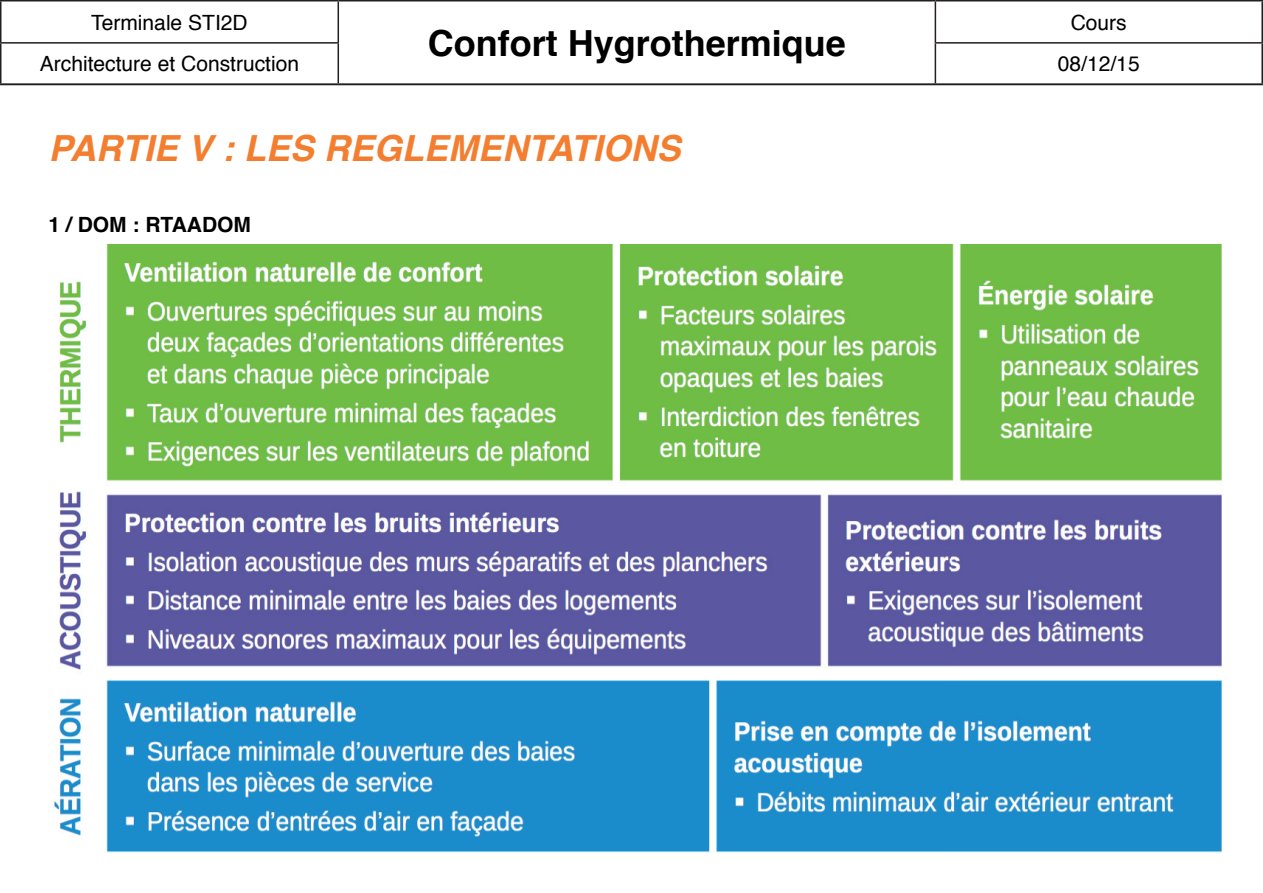
<style>
.page{position:relative;width:1263px;height:893px;background:#fff}
.page>*{position:absolute;margin:0;border:0;box-sizing:border-box;transform-origin:0 0}
.t1{font:italic 700 36px "Helvetica";color:#f47e30}
.t2{font:700 36px "Helvetica";color:#000}
.t3{font:21px "Helvetica";color:#000}
.t4{font:700 21px "Helvetica";color:#000}
</style>
<div class="page">
<hr style="left:0;top:0;width:338px;height:2px;background:#231f20">
<hr style="left:0;top:2px;width:2px;height:40px;background:#231f20">
<hr style="left:0;top:42px;width:339px;height:2px;background:#231f20">
<hr style="left:0;top:44px;width:2px;height:39px;background:#231f20">
<hr style="left:0;top:83px;width:338px;height:2px;background:#231f20">
<hr style="left:935px;top:0;width:328px;height:2px;background:#231f20">
<hr style="left:1261px;top:2px;width:2px;height:40px;background:#231f20">
<hr style="left:935px;top:42px;width:328px;height:2px;background:#231f20">
<hr style="left:1261px;top:44px;width:2px;height:39px;background:#231f20">
<hr style="left:935px;top:83px;width:328px;height:2px;background:#231f20">
<hr style="left:338px;top:0;width:597px;height:2px;background:#231f20">
<hr style="left:337px;top:2px;width:2px;height:40px;background:#231f20">
<hr style="left:935px;top:2px;width:1px;height:40px;background:#231f20">
<hr style="left:337px;top:44px;width:2px;height:39px;background:#231f20">
<hr style="left:935px;top:44px;width:1px;height:39px;background:#231f20">
<hr style="left:338px;top:83px;width:597px;height:2px;background:#231f20">
<img style="left:54px;top:244px;width:1167px;height:609px">
<p class="t3" style="left:91px;top:14px;width:158px">Terminale STI2D</p>
<p class="t3" style="left:1071px;top:14px;width:58px">Cours</p>
<h1 class="t2" style="left:428px;top:28px;width:419px">Confort Hygrothermique</h1>
<p class="t3" style="left:40px;top:55px;width:261px">Architecture et Construction</p>
<p class="t3" style="left:1058px;top:55px;width:83px">08/12/15</p>
<h1 class="t1" style="left:49px;top:133px;width:634px">PARTIE V : LES REGLEMENTATIONS</h1>
<p class="t4" style="left:49px;top:215px;width:204px">1 / DOM : RTAADOM</p>
</div>
